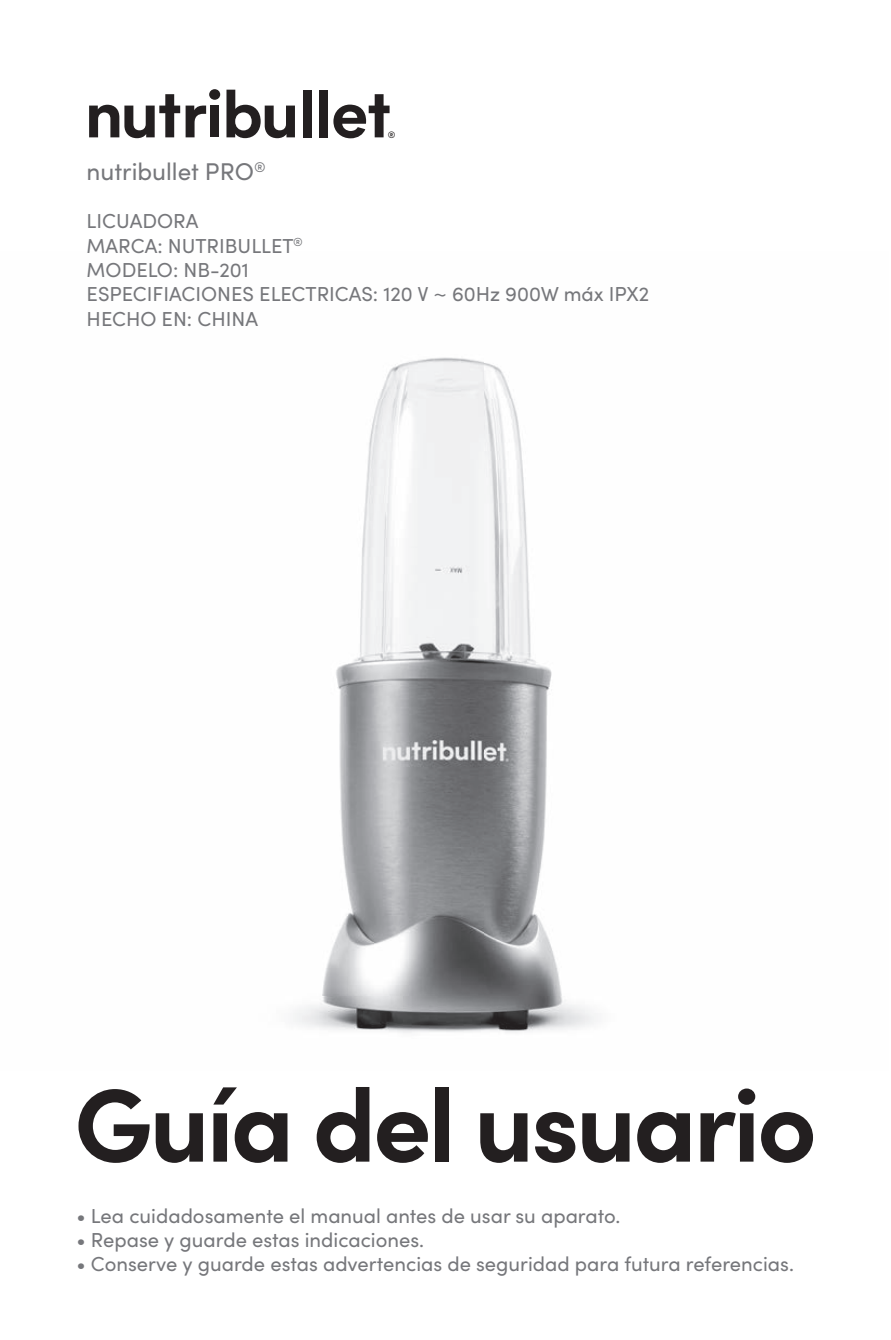
<style>
.page{position:relative;width:891px;height:1340px;background:#fff}
.page>*{position:absolute;margin:0;border:0;box-sizing:border-box;transform-origin:0 0}
.t1{font:700 103.5px "Sofia Pro";letter-spacing:-.03em;color:#231f20}
.t2{font:24.3px "Sofia Pro";color:#76777b}
.t3{font:20.25px/24.3px "Sofia Pro";color:#76777b}
.t4{font:700 9.45px "Sofia Pro";color:#231f20}
</style>
<div class="page">
<img style="left:293px;top:357px;width:303px;height:676px">
<svg style="left:186px;top:106px;width:20px;height:31px"></svg>
<div style="left:210px;top:106px;width:9px;height:31px;background:#231f20"></div>
<svg style="left:226px;top:90px;width:69px;height:48px"></svg>
<div style="left:303px;top:90px;width:9px;height:47px;background:#231f20"></div>
<div style="left:319px;top:90px;width:9px;height:47px;background:#231f20"></div>
<svg style="left:89px;top:94px;width:91px;height:44px"></svg>
<div style="left:209px;top:89px;width:11px;height:11px;background:#231f20;border-radius:50%"></div>
<svg style="left:333px;top:94px;width:57px;height:44px"></svg>
<p class="t4" style="left:388px;top:127px;width:9px">®</p>
<p class="t2" style="left:87px;top:153px;width:181px">nutribullet PRO<sup>®</sup></p>
<p class="t3" style="left:87px;top:208px;width:564px">LICUADORA<br>MARCA: NUTRIBULLET<sup>®<br></sup>MODELO: NB-201<br>ESPECIFIACIONES ELECTRICAS: 120 V ~ 60Hz 900W máx IPX2<br>HECHO EN: CHINA</p>
<h1 class="t1" style="left:74px;top:1045px;width:744px">Guía del usuario</h1>
<p class="t3" style="left:76px;top:1202px;width:545px">• Lea cuidadosamente el manual antes de usar su aparato.</p>
<p class="t3" style="left:76px;top:1226px;width:349px">• Repase y guarde estas indicaciones.</p>
<p class="t3" style="left:76px;top:1250px;width:719px">• Conserve y guarde estas advertencias de seguridad para futura referencias.</p>
</div>
